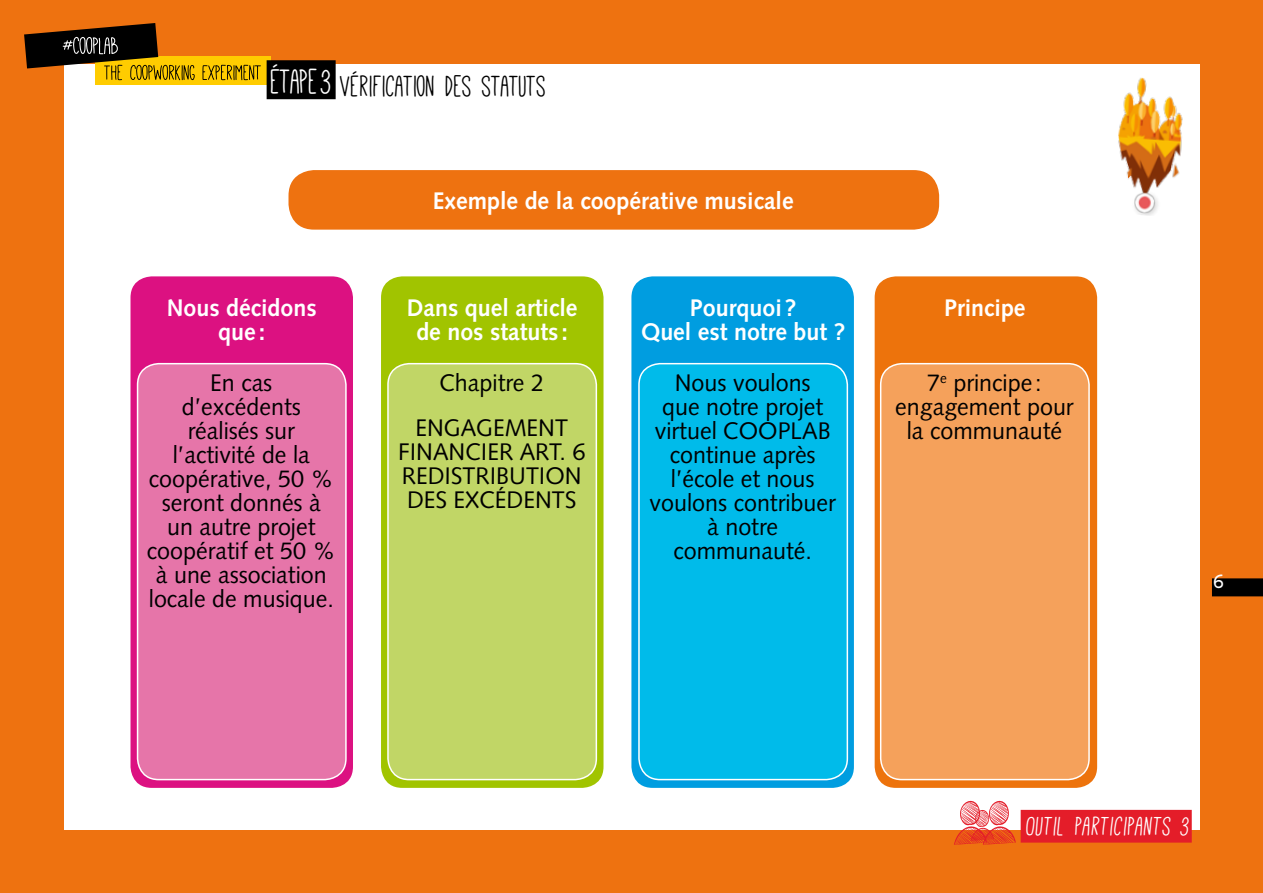
<style>
.page{position:relative;width:1263px;height:893px;background:#ee7210}
.page>*{position:absolute;margin:0;border:0;box-sizing:border-box;transform-origin:0 0}
.t1{font:33px "Mathlete Bulky";letter-spacing:.01em;color:#000}
.t2{font:29.4px "Mathlete Bulky Slant";letter-spacing:.04em;color:#fff}
.t3{font:24px/24px "Syntax LT Std";color:#000;text-align:center}
.t4{font:700 24px/24px "Syntax LT Std";color:#fff;text-align:center}
.t5{font:22.5px "Courier Prime Code";color:#fff}
.s1{font-size:38.4px;color:#fff}
</style>
<div class="page">
<div style="left:64px;top:64px;width:1135px;height:765px;background:#fff"></div>
<img style="left:1118px;top:77px;width:65px;height:139px">
<div style="left:95px;top:56px;width:176px;height:28px;background:#fc0"></div>
<svg style="left:24px;top:23px;width:237px;height:58px"></svg>
<div style="left:267px;top:60px;width:69px;height:39px;background:#000"></div>
<div style="left:288px;top:170px;width:651px;height:60px;background:#ee7210;border-radius:26px"></div>
<svg style="left:954px;top:800px;width:62px;height:45px"></svg>
<div style="left:1021px;top:810px;width:171px;height:33px;background:#e41d29"></div>
<div style="left:1212px;top:578px;width:51px;height:18px;background:#000"></div>
<div style="left:875px;top:276px;width:222px;height:512px;background:#ed730c;border-radius:21px"></div>
<div style="left:881px;top:364px;width:208px;height:416px;background:#f5a15b;border-radius:21px"></div>
<div style="left:880px;top:363px;width:210px;height:417px;border:2px solid #fff;border-radius:21px"></div>
<div style="left:130px;top:276px;width:223px;height:512px;background:#dc1181;border-radius:21px"></div>
<div style="left:138px;top:364px;width:208px;height:416px;background:#e675a9;border-radius:21px"></div>
<div style="left:137px;top:363px;width:210px;height:417px;border:2px solid #fff;border-radius:21px"></div>
<div style="left:381px;top:276px;width:222px;height:512px;background:#a1c400;border-radius:21px"></div>
<div style="left:388px;top:364px;width:208px;height:416px;background:#c1d666;border-radius:21px"></div>
<div style="left:387px;top:363px;width:210px;height:417px;border:2px solid #fff;border-radius:21px"></div>
<div style="left:631px;top:276px;width:223px;height:512px;background:#009de0;border-radius:21px"></div>
<div style="left:639px;top:364px;width:208px;height:416px;background:#00bbea;border-radius:21px"></div>
<div style="left:638px;top:363px;width:210px;height:417px;border:2px solid #fff;border-radius:21px"></div>
<h1 class="t1" style="left:271px;top:70px;width:277px"><span class="s1">ÉTAPE3</span> VÉRIFICATION DES STATUTS</h1>
<p class="t4" style="left:167px;top:296px;width:152px">Nous décidons que:</p>
<p class="t3" style="left:147px;top:371px;width:190px">En cas<br>d’excédents réalisés sur l’activité de la coopérative, 50 % seront donnés à un autre projet coopératif et 50 % à une association locale de musique.</p>
<p class="t4" style="left:433px;top:189px;width:362px">Exemple de la coopérative musicale</p>
<p class="t4" style="left:407px;top:296px;width:172px">Dans quel article de nos statuts :</p>
<p class="t3" style="left:415px;top:360px;width:154px;line-height:45.3px">Chapitre 2<br>ENGAGEMENT</p>
<p class="t3" style="left:398px;top:440px;width:189px;text-align:left">FINANCIER ART. 6<br>REDISTRIBUTION<br>DES EXCÉDENTS</p>
<p class="t4" style="left:641px;top:296px;width:206px">Pourquoi?<br>Quel est notre but ?</p>
<p class="t3" style="left:650px;top:371px;width:188px">Nous voulons<br>que notre projet virtuel COOPLAB continue après l’école et nous voulons contribuer à notre communauté.</p>
<p class="t4" style="left:944px;top:296px;width:83px">Principe</p>
<p class="t3" style="left:895px;top:371px;width:180px">7<sup>e</sup> principe : engagement pour la communauté</p>
<p class="t5" style="left:1212px;top:568px;width:15px">6</p>
<p class="t2" style="left:1027px;top:812px;width:164px">OUTIL PARTICIPANTS 3</p>
</div>
